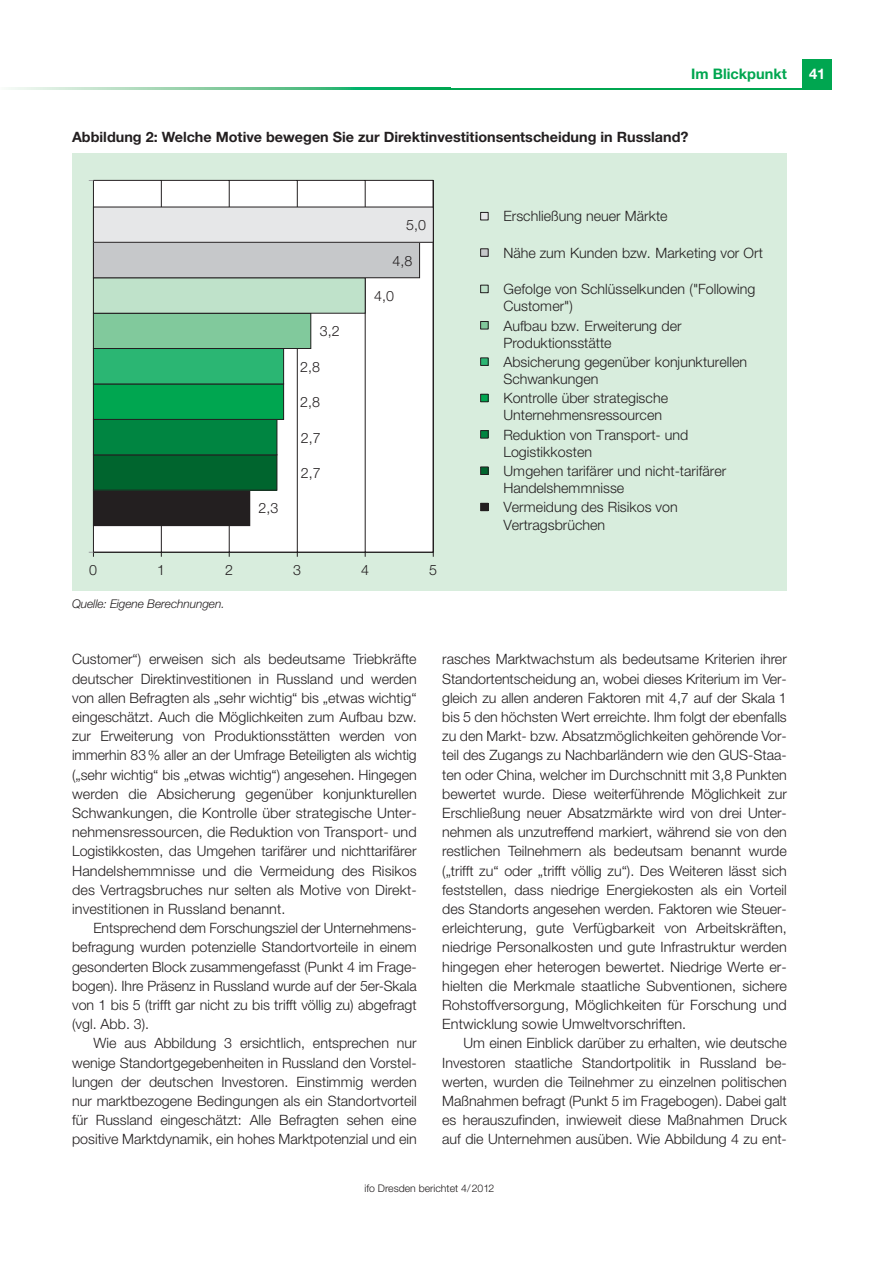
<style>
.page{position:relative;width:893px;height:1263px;background:#fff}
.page>*{position:absolute;margin:0;border:0;box-sizing:border-box;transform-origin:0 0}
.t1{font:700 14.7px "Helvetica Neue";color:#fff}
.t2{font:700 14.55px "Helvetica Neue";color:#00a650}
.t3{font:300 14.25px/19.2px "Helvetica Neue";color:#231f20}
.t4{font:700 14.25px "Helvetica Neue";color:#231f20}
.t5{font:italic 300 12px "Helvetica Neue";letter-spacing:-.005em;color:#231f20}
.t6{font:300 10.5px "Helvetica Neue";color:#231f20}
</style>
<div class="page">
<div style="left:802px;top:60px;width:30px;height:29px;background:#00a650"></div>
<hr style="left:447px;top:88px;width:385px;height:1px;background:#00a650">
<svg style="left:9px;top:88px;width:438px;height:1px"></svg>
<div style="left:72px;top:153px;width:714px;height:438px;background:#d8eddd"></div>
<div style="left:93px;top:180px;width:341px;height:372px;background:#fff"></div>
<div style="left:93px;top:490px;width:157px;height:36px;background:#231f20"></div>
<div style="left:93px;top:455px;width:184px;height:35px;background:#00652e"></div>
<div style="left:93px;top:455px;width:184px;height:36px;border:1px solid #231f20"></div>
<div style="left:93px;top:419px;width:184px;height:36px;background:#008541"></div>
<div style="left:93px;top:419px;width:184px;height:36px;border:1px solid #231f20"></div>
<div style="left:93px;top:384px;width:190px;height:35px;background:#00a650"></div>
<div style="left:93px;top:384px;width:191px;height:36px;border:1px solid #231f20"></div>
<div style="left:93px;top:349px;width:190px;height:35px;background:#2bb673"></div>
<div style="left:93px;top:313px;width:218px;height:36px;background:#81c99c"></div>
<div style="left:93px;top:313px;width:218px;height:36px;border:1px solid #231f20"></div>
<div style="left:93px;top:278px;width:272px;height:35px;background:#bfe2ca"></div>
<div style="left:93px;top:277px;width:272px;height:37px;border:1px solid #231f20"></div>
<div style="left:93px;top:242px;width:326px;height:36px;background:#c6c8ca"></div>
<div style="left:93px;top:242px;width:327px;height:36px;border:1px solid #231f20"></div>
<div style="left:93px;top:207px;width:340px;height:35px;background:#e6e7e8"></div>
<div style="left:93px;top:207px;width:340px;height:36px;border:1px solid #231f20"></div>
<hr style="left:93px;top:552px;width:340px;height:1px;background:#231f20">
<svg style="left:89px;top:552px;width:5px;height:5px"></svg>
<div style="left:480px;top:212px;width:8px;height:8px;background:#e6e7e8"></div>
<div style="left:480px;top:212px;width:8px;height:8px;border:1px solid #231f20"></div>
<div style="left:480px;top:249px;width:8px;height:8px;background:#c6c8ca"></div>
<div style="left:480px;top:248px;width:8px;height:9px;border:1px solid #231f20"></div>
<div style="left:480px;top:285px;width:8px;height:8px;background:#bfe2ca"></div>
<div style="left:480px;top:285px;width:8px;height:8px;border:1px solid #231f20"></div>
<div style="left:480px;top:322px;width:8px;height:7px;background:#81c99c"></div>
<div style="left:480px;top:321px;width:8px;height:8px;border:1px solid #231f20"></div>
<div style="left:480px;top:358px;width:8px;height:8px;background:#2bb673"></div>
<div style="left:480px;top:357px;width:8px;height:9px;border:1px solid #231f20"></div>
<div style="left:480px;top:394px;width:8px;height:8px;background:#00a650"></div>
<div style="left:480px;top:394px;width:8px;height:8px;border:1px solid #231f20"></div>
<div style="left:480px;top:431px;width:8px;height:7px;background:#008541"></div>
<div style="left:480px;top:430px;width:8px;height:9px;border:1px solid #231f20"></div>
<div style="left:480px;top:467px;width:8px;height:8px;background:#00652e"></div>
<div style="left:480px;top:467px;width:8px;height:8px;border:1px solid #231f20"></div>
<div style="left:480px;top:503px;width:8px;height:8px;background:#231f20"></div>
<div style="left:480px;top:503px;width:8px;height:8px;border:1px solid #231f20"></div>
<p class="t2" style="left:691px;top:69px;width:97px">Im Blickpunkt</p>
<p class="t4" style="left:72px;top:132px;width:618px">Abbildung 2: Welche Motive bewegen Sie zur Direktinvestitionsentscheidung in Russland?</p>
<p class="t1" style="left:809px;top:69px;width:18px">41</p>
<p class="t3" style="left:406px;top:217px;width:21px">5,0</p>
<p class="t3" style="left:392px;top:252px;width:21px">4,8</p>
<p class="t3" style="left:259px;top:500px;width:21px">2,3</p>
<p class="t3" style="left:320px;top:323px;width:21px">3,2</p>
<p class="t3" style="left:300px;top:358px;width:21px">2,8</p>
<p class="t3" style="left:300px;top:394px;width:21px">2,8</p>
<p class="t3" style="left:301px;top:429px;width:21px">2,7</p>
<p class="t3" style="left:301px;top:465px;width:21px">2,7</p>
<p class="t3" style="left:374px;top:288px;width:21px">4,0</p>
<p class="t3" style="left:89px;top:562px;width:9px">0</p>
<p class="t3" style="left:157px;top:562px;width:9px">1</p>
<p class="t3" style="left:225px;top:562px;width:9px">2</p>
<p class="t3" style="left:293px;top:562px;width:9px">3</p>
<p class="t3" style="left:361px;top:562px;width:9px">4</p>
<p class="t3" style="left:429px;top:562px;width:9px">5</p>
<p class="t5" style="left:72px;top:600px;width:154px">Quelle: Eigene Berechnungen.</p>
<p class="t3" style="left:503px;top:208px;width:166px">Erschließung neuer Märkte</p>
<p class="t3" style="left:503px;top:244px;width:261px">Nähe zum Kunden bzw. Marketing vor Ort</p>
<p class="t3" style="left:503px;top:282px;width:253px;line-height:17.2px">Gefolge von Schlüsselkunden ("Following<br>Customer")</p>
<p class="t3" style="left:503px;top:318px;width:180px;line-height:17.2px">Aufbau bzw. Erweiterung der<br>Produktionsstätte</p>
<p class="t3" style="left:503px;top:354px;width:245px;line-height:17.2px">Absicherung gegenüber konjunkturellen<br>Schwankungen</p>
<p class="t3" style="left:503px;top:391px;width:166px;line-height:17.2px">Kontrolle über strategische<br>Unternehmensressourcen</p>
<p class="t3" style="left:503px;top:427px;width:186px;line-height:17.2px">Reduktion von Transport- und<br>Logistikkosten</p>
<p class="t3" style="left:503px;top:464px;width:224px;line-height:17.2px">Umgehen tarifärer und nicht-tarifärer<br>Handelshemmnisse</p>
<p class="t3" style="left:503px;top:500px;width:176px;line-height:17.2px">Vermeidung des Risikos von<br>Vertragsbrüchen</p>
<p class="t3" style="left:72px;top:651px;width:346px;text-align:justify">Customer“) erweisen sich als bedeutsame Triebkräfte deutscher Direktinvestitionen in Russland und werden von allen Befragten als „sehr wichtig“ bis „etwas wichtig“ eingeschätzt. Auch die Möglichkeiten zum Aufbau bzw. zur Erweiterung von Produktionsstätten werden von immerhin 83 % aller an der Umfrage Beteiligten als wichtig („sehr wichtig“ bis „etwas wichtig“) angesehen. Hingegen werden die Absicherung gegenüber konjunkturellen Schwankungen, die Kontrolle über strategische Unter&shy;nehmensressourcen, die Reduktion von Transport- und Logistikkosten, das Umgehen tarifärer und nichttarifärer Handelshemmnisse und die Vermeidung des Risikos des Vertragsbruches nur selten als Motive von Direkt - investitionen in Russland benannt.</p>
<p class="t3" style="left:72px;top:920px;width:346px;text-align:justify;text-indent:21px">Entsprechend dem Forschungsziel der Unternehmens&shy;befragung wurden potenzielle Standortvorteile in einem gesonderten Block zusammengefasst (Punkt 4 im Frage - bogen). Ihre Präsenz in Russland wurde auf der 5er-Skala von 1 bis 5 (trifft gar nicht zu bis trifft völlig zu) abgefragt (vgl. Abb. 3).</p>
<p class="t3" style="left:72px;top:1035px;width:346px;text-align:justify;text-indent:21px">Wie aus Abbildung 3 ersichtlich, entsprechen nur wenige Standortgegebenheiten in Russland den Vorstel&shy;lungen der deutschen Investoren. Einstimmig werden nur marktbezogene Bedingungen als ein Standortvorteil für Russland eingeschätzt: Alle Befragten sehen eine posi tive Marktdynamik, ein hohes Marktpotenzial und ein</p>
<p class="t3" style="left:442px;top:651px;width:346px;text-align:justify">rasches Marktwachstum als bedeutsame Kriterien ihrer Standortentscheidung an, wobei dieses Kriterium im Ver - gleich zu allen anderen Faktoren mit 4,7 auf der Skala 1 bis 5 den höchsten Wert erreichte. Ihm folgt der ebenfalls zu den Markt- bzw. Absatzmöglichkeiten gehörende Vor&shy;teil des Zugangs zu Nachbarländern wie den GUS-Staa&shy;ten oder China, welcher im Durchschnitt mit 3,8 Punkten bewertet wurde. Diese weiterführende Möglichkeit zur Erschließung neuer Absatzmärkte wird von drei Unter&shy;nehmen als unzutreffend markiert, während sie von den restlichen Teilnehmern als bedeutsam benannt wurde („trifft zu“ oder „trifft völlig zu“). Des Weiteren lässt sich feststellen, dass niedrige Energiekosten als ein Vorteil des Standorts angesehen werden. Faktoren wie Steuer - erleichterung, gute Verfügbarkeit von Arbeitskräften, niedrige Personalkosten und gute Infrastruktur werden hingegen eher heterogen bewertet. Niedrige Werte er&shy;hielten die Merkmale staatliche Subventionen, sichere Rohstoffversorgung, Möglichkeiten für Forschung und Entwicklung sowie Umweltvorschriften.</p>
<p class="t3" style="left:442px;top:1035px;width:346px;text-align:justify;text-indent:21px">Um einen Einblick darüber zu erhalten, wie deutsche Investoren staatliche Standortpolitik in Russland be - werten, wurden die Teilnehmer zu einzelnen politischen Maßnahmen befragt (Punkt 5 im Fragebogen). Dabei galt es herauszufinden, inwieweit diese Maßnahmen Druck auf die Unternehmen ausüben. Wie Abbildung 4 zu ent-</p>
<p class="t6" style="left:364px;top:1185px;width:131px">ifo Dresden berichtet 4/2012</p>
</div>
